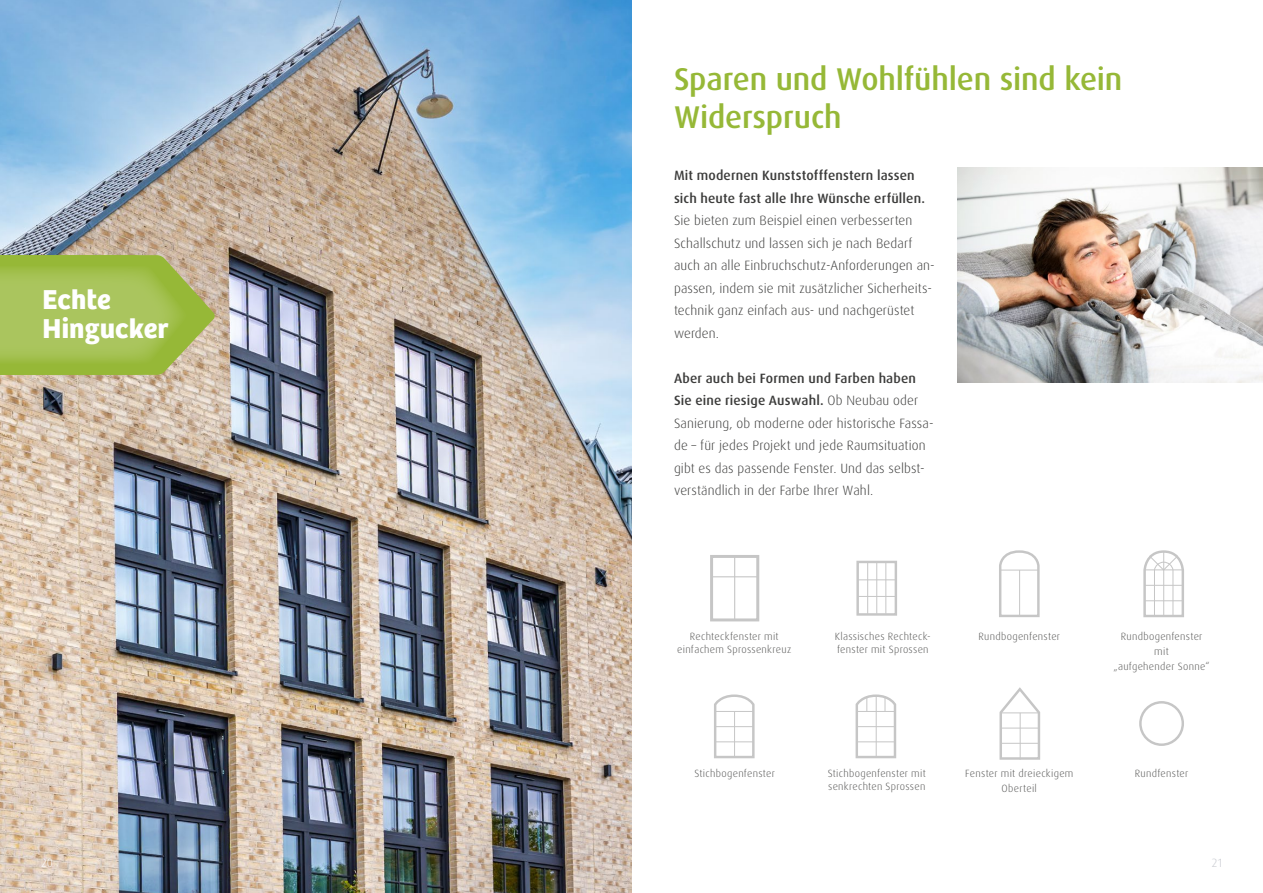
<style>
.page{position:relative;width:1263px;height:893px;background:#fff}
.page>*{position:absolute;margin:0;border:0;box-sizing:border-box;transform-origin:0 0}
.t1{font:500 31.5px/37.5px "Dax Pro";letter-spacing:-.005em;color:#96b837}
.t2{font:700 28.35px/29.1px "Bree";letter-spacing:.005em;color:#fff}
.t3{font:300 13.5px/22.5px "Dax Pro";letter-spacing:.01em;color:#3c3c3b}
.t4{font:500 13.5px/22.5px "Dax Pro";letter-spacing:.01em;color:#3c3c3b}
.t5{font:300 12px "Dax Pro";color:#c7c9cf}
.t6{font:300 12px "Dax Pro";color:#fff}
.t7{font:300 10.5px/13.5px "Dax Pro";letter-spacing:.025em;color:#575756}
.s1{font-weight:500}
</style>
<div class="page">
<img style="left:0;top:0;width:631px;height:893px">
<svg style="left:0;top:255px;width:215px;height:120px;background:#a7bf59"></svg>
<img style="left:958px;top:168px;width:305px;height:214px">
<div style="left:1139px;top:701px;width:45px;height:45px;border:2px solid #c6c6c6;border-radius:50%"></div>
<svg style="left:999px;top:687px;width:42px;height:73px"></svg>
<hr style="left:1001px;top:712px;width:38px;height:1px;background:#c6c6c6">
<hr style="left:1001px;top:728px;width:38px;height:1px;background:#c6c6c6">
<hr style="left:1001px;top:743px;width:38px;height:1px;background:#c6c6c6">
<hr style="left:1020px;top:713px;width:1px;height:47px;background:#c6c6c6">
<svg style="left:855px;top:694px;width:42px;height:65px"></svg>
<svg style="left:714px;top:694px;width:41px;height:65px"></svg>
<hr style="left:715px;top:711px;width:39px;height:1px;background:#c6c6c6">
<hr style="left:715px;top:726px;width:39px;height:1px;background:#c6c6c6">
<hr style="left:715px;top:741px;width:39px;height:1px;background:#c6c6c6">
<hr style="left:734px;top:711px;width:1px;height:45px;background:#c6c6c6">
<div style="left:856px;top:561px;width:41px;height:55px;border:2px solid #c6c6c6"></div>
<hr style="left:858px;top:579px;width:38px;height:1px;background:#c6c6c6">
<hr style="left:876px;top:562px;width:1px;height:52px;background:#c6c6c6">
<hr style="left:867px;top:562px;width:1px;height:52px;background:#c6c6c6">
<hr style="left:885px;top:562px;width:1px;height:52px;background:#c6c6c6">
<hr style="left:858px;top:596px;width:38px;height:1px;background:#c6c6c6">
<svg style="left:999px;top:550px;width:41px;height:67px"></svg>
<hr style="left:1000px;top:570px;width:39px;height:1px;background:#c6c6c6">
<hr style="left:1019px;top:570px;width:1px;height:45px;background:#c6c6c6">
<svg style="left:1143px;top:550px;width:41px;height:68px"></svg>
<div style="left:710px;top:555px;width:49px;height:66px;border:3px solid #c6c6c6"></div>
<hr style="left:712px;top:576px;width:46px;height:1px;background:#c6c6c6">
<hr style="left:734px;top:556px;width:1px;height:63px;background:#c6c6c6">
<h2 class="t2" style="left:43px;top:283px;width:128px">Echte<br>Hingucker</h2>
<p class="t6" style="left:41px;top:855px;width:13px">20</p>
<h1 class="t1" style="left:674px;top:61px;width:450px">Sparen und Wohlfühlen sind kein<br>Widerspruch</h1>
<p class="t4" style="left:674px;top:164px;width:252px">Mit modernen Kunststofffenstern lassen sich heute fast alle Ihre Wünsche erfüllen.</p>
<p class="t3" style="left:674px;top:209px;width:262px">Sie bieten zum Beispiel einen verbesserten Schallschutz und lassen sich je nach Bedarf auch an alle Einbruchschutz-Anforderungen an&shy;passen, indem sie mit zusätzlicher Sicherheits&shy;technik ganz einfach aus- und nachgerüstet werden.</p>
<p class="t3" style="left:674px;top:367px;width:261px"><span class="s1">Aber auch bei Formen und Farben haben Sie eine riesige Auswahl.</span> Ob Neubau oder Sanierung, ob moderne oder historische Fassa&shy;de – für jedes Projekt und jede Raumsituation gibt es das passende Fenster. Und das selbst&shy;verständlich in der Farbe Ihrer Wahl.</p>
<p class="t7" style="left:677px;top:629px;width:116px;text-align:center">Rechteckfenster mit einfachem Sprossenkreuz</p>
<p class="t7" style="left:835px;top:629px;width:98px">Klassisches Rechteck&shy;fenster mit Sprossen</p>
<p class="t7" style="left:978px;top:629px;width:83px">Rundbogenfenster</p>
<p class="t7" style="left:1113px;top:629px;width:98px;line-height:15px;text-align:center">Rundbogenfenster mit<br>„aufgehender Sonne“</p>
<p class="t7" style="left:694px;top:766px;width:82px">Stichbogenfenster</p>
<p class="t7" style="left:828px;top:766px;width:100px">Stichbogenfenster mit senkrechten Sprossen</p>
<p class="t7" style="left:965px;top:766px;width:110px">Fenster mit dreieckigem</p>
<p class="t7" style="left:1135px;top:766px;width:55px">Rundfenster</p>
<p class="t7" style="left:1002px;top:781px;width:37px">Oberteil</p>
<p class="t5" style="left:1212px;top:855px;width:12px">21</p>
</div>
